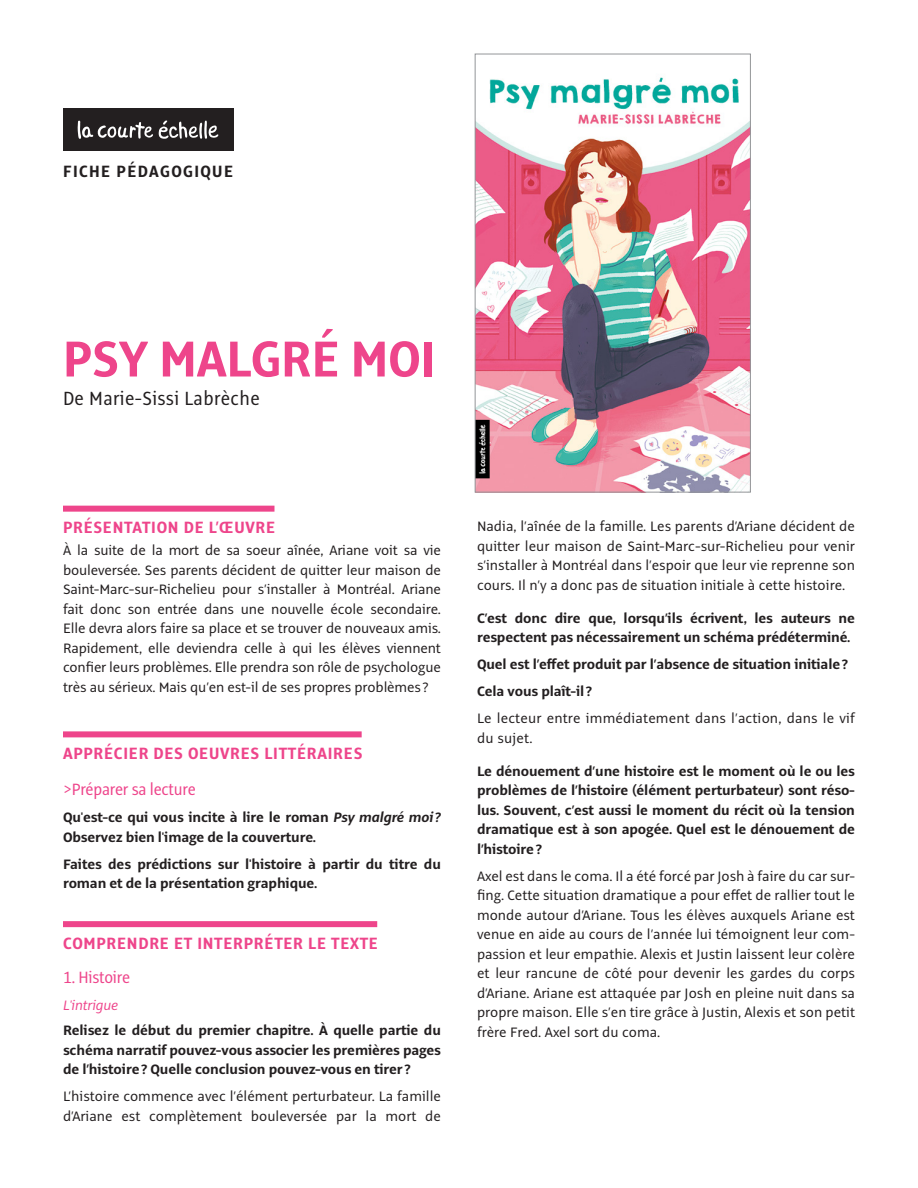
<style>
.page{position:relative;width:918px;height:1188px;background:#fff}
.page>*{position:absolute;margin:0;border:0;box-sizing:border-box;transform-origin:0 0}
.titre{font:700 55.5px "Alto Pro Con";color:#ee458b}
.auteur{font:21px "Alto Pro Con";letter-spacing:.02em;color:#231f20}
.t1{font:700 18px "Alto Pro Con";letter-spacing:.04em;color:#ee458b}
.t2{font:18px "Alto Pro Con";letter-spacing:-.01em;color:#ee458b}
.t3{font:700 18px "Alto Pro Con";letter-spacing:.075em;color:#231f20}
.texte{font:15px/19.5px "Alto Pro";color:#231f20;text-align:justify}
.texte_bold_SA{font:700 15px/19.5px "Alto Pro";letter-spacing:-.01em;color:#231f20}
.soustitre_ital{font:italic 15px "Alto Pro";letter-spacing:-.01em;color:#ee458b}
.s1{font-style:italic}
</style>
<div class="page">
<div style="left:63px;top:108px;width:170px;height:43px;background:#231f20"></div>
<svg style="left:78px;top:121px;width:140px;height:18px"></svg>
<div style="left:63px;top:506px;width:211px;height:6px;background:#ee458b"></div>
<div style="left:63px;top:731px;width:299px;height:6px;background:#ee458b"></div>
<div style="left:63px;top:921px;width:314px;height:6px;background:#ee458b"></div>
<img style="left:477px;top:77px;width:272px;height:413px">
<div style="left:475px;top:54px;width:276px;height:438px;border:1px solid #939598"></div>
<p class="t3" style="left:63px;top:162px;width:172px">FICHE PÉDAGOGIQUE</p>
<p class="titre" style="left:63px;top:328px;width:374px">PSY MALGRÉ MOI</p>
<p class="auteur" style="left:63px;top:385px;width:198px">De Marie-Sissi Labrèche</p>
<p class="t1" style="left:63px;top:518px;width:214px">PRÉSENTATION DE L’ŒUVRE</p>
<p class="texte" style="left:63px;top:541px;width:380px">À la suite de la mort de sa soeur aînée, Ariane voit sa vie bouleversée. Ses parents décident de quitter leur maison de Saint-Marc-sur-Richelieu pour s’installer à Montréal. Ariane fait donc son entrée dans une nouvelle école secondaire.<br>Elle devra alors faire sa place et se trouver de nouveaux amis.<br>Rapidement, elle deviendra celle à qui les élèves viennent confier leurs problèmes. Elle prendra son rôle de psychologue très au sérieux. Mais qu’en est-il de ses propres problèmes?</p>
<p class="t1" style="left:63px;top:743px;width:301px">APPRÉCIER DES OEUVRES LITTÉRAIRES</p>
<p class="t2" style="left:63px;top:778px;width:134px">&gt;Préparer sa lecture</p>
<p class="texte_bold_SA" style="left:63px;top:808px;width:379px">Qu'est-ce qui vous incite à lire le roman <span class="s1">Psy malgré moi ?<br></span>Observez bien l'image de la couverture.</p>
<p class="texte_bold_SA" style="left:63px;top:854px;width:379px">Faites des prédictions sur l'histoire à partir du titre du roman et de la présentation graphique.</p>
<p class="t1" style="left:63px;top:933px;width:316px">COMPRENDRE ET INTERPRÉTER LE TEXTE</p>
<p class="t2" style="left:63px;top:966px;width:69px">1. Histoire</p>
<p class="soustitre_ital" style="left:63px;top:995px;width:57px">L'intrigue</p>
<p class="texte_bold_SA" style="left:63px;top:1021px;width:380px;text-align:justify">Relisez le début du premier chapitre. À quelle partie du schéma narratif pouvez-vous associer les premières pages de l’histoire? Quelle conclusion pouvez-vous en tirer ?</p>
<p class="texte" style="left:63px;top:1087px;width:380px">L’histoire commence avec l’élément perturbateur. La famille d’Ariane est complètement bouleversée par la mort de</p>
<p class="texte" style="left:477px;top:517px;width:379px">Nadia, l’aînée de la famille. Les parents d’Ariane décident de quitter leur maison de Saint-Marc-sur-Richelieu pour venir s’installer à Montréal dans l’espoir que leur vie reprenne son cours. Il n’y a donc pas de situation initiale à cette histoire.</p>
<p class="texte_bold_SA" style="left:477px;top:608px;width:379px">C’est donc dire que, lorsqu’ils écrivent, les auteurs ne respectent pas nécessairement un schéma prédéterminé.</p>
<p class="texte_bold_SA" style="left:477px;top:655px;width:373px">Quel est l’effet produit par l’absence de situation initiale?</p>
<p class="texte_bold_SA" style="left:477px;top:682px;width:117px">Cela vous plaît-il ?</p>
<p class="texte" style="left:477px;top:709px;width:379px">Le lecteur entre immédiatement dans l’action, dans le vif du sujet.</p>
<p class="texte_bold_SA" style="left:477px;top:761px;width:380px;text-align:justify">Le dénouement d’une histoire est le moment où le ou les problèmes de l’histoire (élément perturbateur) sont réso&shy;lus. Souvent, c’est aussi le moment du récit où la tension dramatique est à son apogée. Quel est le dénouement de l’histoire?</p>
<p class="texte" style="left:477px;top:866px;width:380px">Axel est dans le coma. Il a été forcé par Josh à faire du car sur&shy;fing. Cette situation dramatique a pour effet de rallier tout le monde autour d’Ariane. Tous les élèves auxquels Ariane est venue en aide au cours de l’année lui témoignent leur com&shy;passion et leur empathie. Alexis et Justin laissent leur colère et leur rancune de côté pour devenir les gardes du corps d’Ariane. Ariane est attaquée par Josh en pleine nuit dans sa propre maison. Elle s’en tire grâce à Justin, Alexis et son petit frère Fred. Axel sort du coma.</p>
</div>
